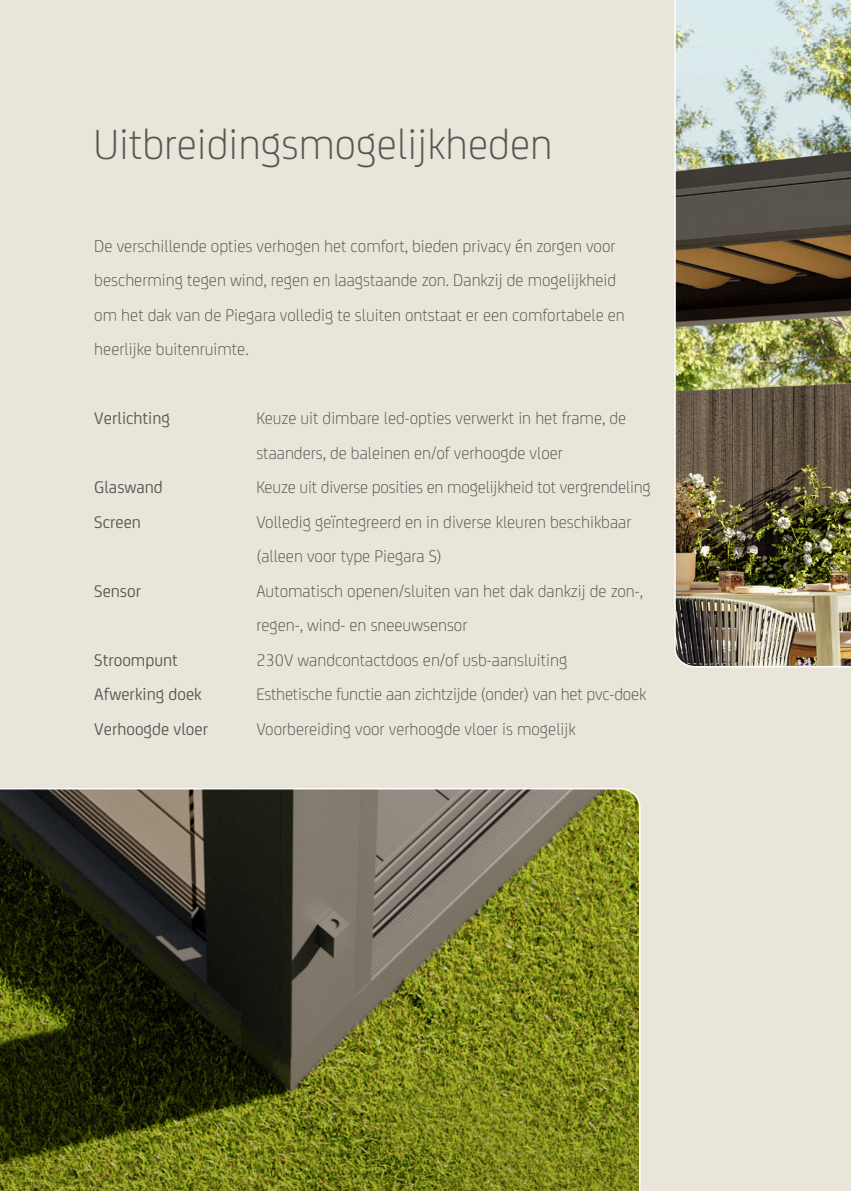
<style>
.page{position:relative;width:851px;height:1191px;background:#fff}
.page>*{position:absolute;margin:0;border:0;box-sizing:border-box;transform-origin:0 0}
.t1{font:300 45px "FS Joey";color:#575756}
.t2{font:300 18px/34.5px "FS Joey";color:#575756}
.t3{font:18px "FS Joey";color:#575756}
</style>
<div class="page">
<div style="left:0;top:0;width:850px;height:1191px;background:#eae5d9"></div>
<img style="left:674px;top:0;width:176px;height:668px">
<svg style="left:0;top:788px;width:641px;height:403px;background:#5c5e2a"></svg>
<h1 class="t1" style="left:94px;top:113px;width:460px">Uitbreidingsmogelijkheden</h1>
<p class="t2" style="left:94px;top:227px;width:532px">De verschillende opties verhogen het comfort, bieden privacy én zorgen voor bescherming tegen wind, regen en laagstaande zon. Dankzij de mogelijkheid om het dak van de Piegara volledig te sluiten ontstaat er een comfortabele en heerlijke buitenruimte.</p>
<p class="t3" style="left:94px;top:405px;width:77px">Verlichting</p>
<p class="t2" style="left:256px;top:400px;width:371px">Keuze uit dimbare led-opties verwerkt in het frame, de staanders, de baleinen en/of verhoogde vloer</p>
<p class="t3" style="left:94px;top:474px;width:70px">Glaswand</p>
<p class="t2" style="left:256px;top:469px;width:396px">Keuze uit diverse posities en mogelijkheid tot vergrendeling</p>
<p class="t3" style="left:94px;top:509px;width:48px">Screen</p>
<p class="t2" style="left:256px;top:503px;width:376px">Volledig geïntegreerd en in diverse kleuren beschikbaar (alleen voor type Piegara S)</p>
<p class="t3" style="left:94px;top:578px;width:48px">Sensor</p>
<p class="t2" style="left:256px;top:572px;width:388px">Automatisch openen/sluiten van het dak dankzij de zon-, regen-, wind- en sneeuwsensor</p>
<p class="t3" style="left:94px;top:647px;width:85px">Stroompunt</p>
<p class="t2" style="left:256px;top:641px;width:312px">230V wandcontactdoos en/of usb-aansluiting</p>
<p class="t3" style="left:94px;top:681px;width:109px">Afwerking doek</p>
<p class="t2" style="left:256px;top:676px;width:391px">Esthetische functie aan zichtzijde (onder) van het pvc-doek</p>
<p class="t3" style="left:94px;top:716px;width:115px">Verhoogde vloer</p>
<p class="t2" style="left:256px;top:710px;width:321px">Voorbereiding voor verhoogde vloer is mogelijk</p>
</div>
